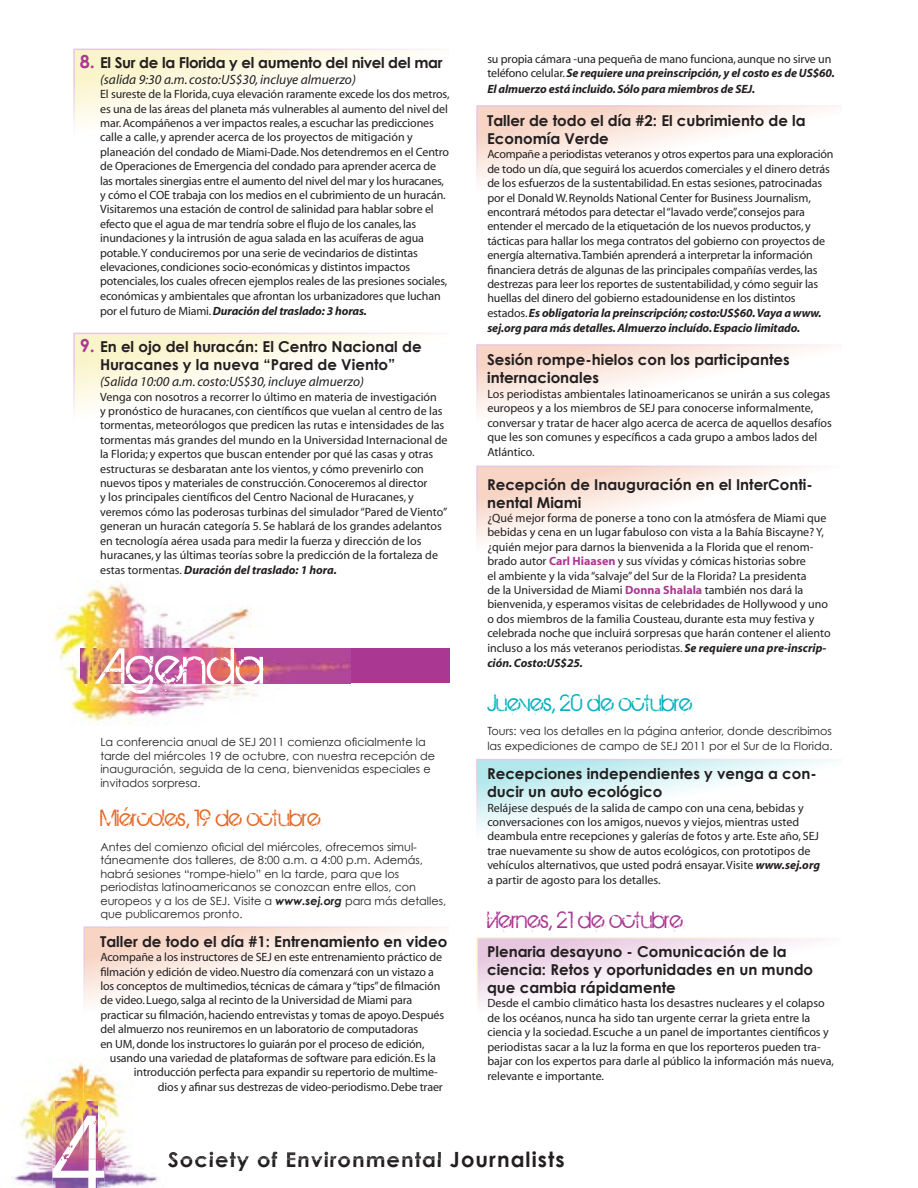
<style>
.page{position:relative;width:918px;height:1188px;background:#fff}
.page>*{position:absolute;margin:0;border:0;box-sizing:border-box;transform-origin:0 0}
.t1{font:120px "BIRTHOFAHERO";color:#fff}
.t2{font:55.5px "BIRTHOFAHERO";color:#fff}
.t3{font:25.5px "BIRTHOFAHERO";color:#e56a2a}
.t4{font:25.5px "BIRTHOFAHERO";color:#aa3892}
.t5{font:25.5px "BIRTHOFAHERO";color:#05b1bf}
.t6{font:700 21px "Century Gothic";letter-spacing:.05em;color:#231f20}
.t7{font:700 15px/18px "Century Gothic";color:#231f20}
.t8{font:700 15px "Century Gothic";letter-spacing:-.02em;color:#231f20}
.t9{font:italic 13.5px "Myriad";color:#231f20}
.t10{font:12px/14.4px "Myriad";letter-spacing:-.01em;color:#231f20}
.t11{font:italic 700 12px/14.9px "Myriad";letter-spacing:-.01em;color:#231f20}
.t12{font:11.25px/13.5px "Century Gothic";color:#231f20}
.s1{font-size:18px;color:#aa3892}
.s2{font-weight:700;font-style:italic}
.s3{font-weight:400;font-style:normal}
.s4{font-weight:700;color:#aa3892}
</style>
<div class="page">
<img style="left:14px;top:1062px;width:144px;height:126px">
<img style="left:56px;top:1102px;width:27px;height:14px">
<img style="left:52px;top:1116px;width:52px;height:72px">
<img style="left:56px;top:1116px;width:41px;height:72px">
<svg style="left:73px;top:49px;width:362px;height:78px"></svg>
<svg style="left:73px;top:333px;width:362px;height:78px"></svg>
<svg style="left:83px;top:926px;width:361px;height:226px"></svg>
<img style="left:169px;top:1152px;width:272px;height:8px">
<img style="left:83px;top:1058px;width:85px;height:102px">
<svg style="left:83px;top:1102px;width:2px;height:14px"></svg>
<svg style="left:97px;top:1158px;width:7px;height:2px"></svg>
<img style="left:83px;top:1116px;width:14px;height:44px">
<svg style="left:476px;top:105px;width:360px;height:78px"></svg>
<svg style="left:476px;top:466px;width:334px;height:77px"></svg>
<svg style="left:476px;top:344px;width:350px;height:70px"></svg>
<svg style="left:476px;top:759px;width:358px;height:72px"></svg>
<svg style="left:476px;top:937px;width:350px;height:69px"></svg>
<div style="left:80px;top:649px;width:370px;height:34px;background:#aa3892"></div>
<img style="left:53px;top:583px;width:298px;height:141px">
<img style="left:80px;top:649px;width:271px;height:34px">
<p class="t8" style="left:80px;top:53px;width:364px"><span class="s1">8.</span> El Sur de la Florida y el aumento del nivel del mar</p>
<p class="t9" style="left:100px;top:72px;width:257px">(salida 9:30 a.m. costo:US$30, incluye almuerzo)</p>
<p class="t10" style="left:100px;top:87px;width:351px">El sureste de la Florida, cuya elevación raramente excede los dos metros, es una de las áreas del planeta más vulnerables al aumento del nivel del mar. Acompáñenos a ver impactos reales, a escuchar las predicciones calle a calle, y aprender acerca de los proyectos de mitigación y planeación del condado de Miami-Dade. Nos detendremos en el Centro de Operaciones de Emergencia del condado para aprender acerca de las mortales sinergias entre el aumento del nivel del mar y los huracanes, y cómo el COE trabaja con los medios en el cubrimiento de un huracán.<br>Visitaremos una estación de control de salinidad para hablar sobre el efecto que el agua de mar tendría sobre el flujo de los canales, las inundaciones y la intrusión de agua salada en las acuíferas de agua potable. Y conduciremos por una serie de vecindarios de distintas elevaciones, condiciones socio-económicas y distintos impactos potenciales, los cuales ofrecen ejemplos reales de las presiones sociales, económicas y ambientales que afrontan los urbanizadores que luchan por el futuro de Miami. <span class="s2">Duración del traslado: 3 horas.</span></p>
<p class="t7" style="left:80px;top:337px;width:343px;text-align:center"><span class="s1">9.</span> En el ojo del huracán: El Centro Nacional de<br>Huracanes y la nueva “Pared de Viento”</p>
<p class="t9" style="left:100px;top:375px;width:265px">(Salida 10:00 a.m. costo:US$30, incluye almuerzo)</p>
<p class="t10" style="left:100px;top:390px;width:349px">Venga con nosotros a recorrer lo último en materia de investigación<br>y pronóstico de huracanes, con científicos que vuelan al centro de las tormentas, meteorólogos que predicen las rutas e intensidades de las tormentas más grandes del mundo en la Universidad Internacional de la Florida; y expertos que buscan entender por qué las casas y otras estructuras se desbaratan ante los vientos, y cómo prevenirlo con nuevos tipos y materiales de construcción. Conoceremos al director<br>y los principales científicos del Centro Nacional de Huracanes, y veremos cómo las poderosas turbinas del simulador “Pared de Viento” generan un huracán categoría 5. Se hablará de los grandes adelantos en tecnología aérea usada para medir la fuerza y dirección de los huracanes, y las últimas teorías sobre la predicción de la fortaleza de estas tormentas. <span class="s2">Duración del traslado: 1 hora.</span></p>
<h2 class="t2" style="left:104px;top:636px;width:162px">Agenda</h2>
<p class="t12" style="left:100px;top:735px;width:336px">La conferencia anual de SEJ 2011 comienza oficialmente la tarde del miércoles 19 de octubre, con nuestra recepción de inauguración, seguida de la cena, bienvenidas especiales e invitados sorpresa.</p>
<h3 class="t3" style="left:100px;top:804px;width:221px">Miércoles, 19 de octubre</h3>
<p class="t12" style="left:100px;top:840px;width:347px">Antes del comienzo oficial del miércoles, ofrecemos simul&shy;táneamente dos talleres, de 8:00 a.m. a 4:00 p.m. Además, habrá sesiones “rompe-hielo” en la tarde, para que los periodistas latinoamericanos se conozcan entre ellos, con europeos y a los de SEJ. Visite a <span class="s2">www.sej.org</span> para más detalles, que publicaremos pronto.</p>
<p class="t7" style="left:100px;top:932px;width:349px">Taller de todo el día #1: Entrenamiento en video</p>
<p class="t10" style="left:100px;top:951px;width:345px">Acompañe a los instructores de SEJ en este entrenamiento práctico de filmación y edición de video. Nuestro día comenzará con un vistazo a los conceptos de multimedios, técnicas de cámara y “tips” de filmación de video. Luego, salga al recinto de la Universidad de Miami para practicar su filmación, haciendo entrevistas y tomas de apoyo. Después del almuerzo nos reuniremos en un laboratorio de computadoras<br>en UM, donde los instructores lo guiarán por el proceso de edición,</p>
<p class="t10" style="left:110px;top:1051px;width:328px">usando una variedad de plataformas de software para edición. Es la</p>
<p class="t10" style="left:134px;top:1066px;width:305px">introducción perfecta para expandir su repertorio de multime-</p>
<p class="t10" style="left:158px;top:1080px;width:286px">dios y afinar sus destrezas de video-periodismo. Debe traer</p>
<p class="t11" style="left:487px;top:52px;width:349px"><span class="s3">su propia cámara -una pequeña de mano funciona, aunque no sirve un teléfono celular.</span> Se requiere una preinscripción, y el costo es de US$60.<br>El almuerzo está incluido. Sólo para miembros de SEJ.</p>
<p class="t7" style="left:487px;top:111px;width:320px">Taller de todo el día #2: El cubrimiento de la<br>Economía Verde</p>
<p class="t10" style="left:487px;top:148px;width:348px">Acompañe a periodistas veteranos y otros expertos para una exploración de todo un día, que seguirá los acuerdos comerciales y el dinero detrás de los esfuerzos de la sustentabilidad. En estas sesiones, patrocinadas por el Donald W. Reynolds National Center for Business Journalism, encontrará métodos para detectar el “lavado verde”, consejos para entender el mercado de la etiquetación de los nuevos productos, y tácticas para hallar los mega contratos del gobierno con proyectos de energía alternativa. También aprenderá a interpretar la información financiera detrás de algunas de las principales compañías verdes, las destrezas para leer los reportes de sustentabilidad, y cómo seguir las huellas del dinero del gobierno estadounidense en los distintos estados. <span class="s2">Es obligatoria la preinscripción; costo:US$60. Vaya a www. sej.org para más detalles. Almuerzo incluído. Espacio limitado.</span></p>
<p class="t7" style="left:487px;top:351px;width:304px">Sesión rompe-hielos con los participantes internacionales</p>
<p class="t10" style="left:487px;top:387px;width:346px">Los periodistas ambientales latinoamericanos se unirán a sus colegas europeos y a los miembros de SEJ para conocerse informalmente, conversar y tratar de hacer algo acerca de acerca de aquellos desafíos que les son comunes y específicos a cada grupo a ambos lados del Atlántico.</p>
<p class="t7" style="left:487px;top:475px;width:327px">Recepción de Inauguración en el InterConti&shy;nental Miami</p>
<p class="t10" style="left:487px;top:511px;width:345px">¿Qué mejor forma de ponerse a tono con la atmósfera de Miami que bebidas y cena en un lugar fabuloso con vista a la Bahía Biscayne? Y, ¿quién mejor para darnos la bienvenida a la Florida que el renom&shy;brado autor <span class="s4">Carl Hiaasen</span> y sus vívidas y cómicas historias sobre<br>el ambiente y la vida “salvaje” del Sur de la Florida? La presidenta<br>de la Universidad de Miami <span class="s4">Donna Shalala</span> también nos dará la bienvenida, y esperamos visitas de celebridades de Hollywood y uno o dos miembros de la familia Cousteau, durante esta muy festiva y celebrada noche que incluirá sorpresas que harán contener el aliento incluso a los más veteranos periodistas. <span class="s2">Se requiere una pre-inscrip&shy;ción. Costo:US$25.</span></p>
<h3 class="t5" style="left:487px;top:689px;width:206px">Jueves, 20 de octubre</h3>
<p class="t12" style="left:487px;top:723px;width:347px;line-height:15.3px">Tours: vea los detalles en la página anterior, donde describimos las expediciones de campo de SEJ 2011 por el Sur de la Florida.</p>
<p class="t7" style="left:487px;top:764px;width:331px">Recepciones independientes y venga a con&shy;ducir un auto ecológico</p>
<p class="t10" style="left:487px;top:801px;width:334px">Relájese después de la salida de campo con una cena, bebidas y conversaciones con los amigos, nuevos y viejos, mientras usted deambula entre recepciones y galerías de fotos y arte. Este año, SEJ trae nuevamente su show de autos ecológicos, con prototipos de vehículos alternativos, que usted podrá ensayar. Visite <span class="s2">www.sej.org </span>a partir de agosto para los detalles.</p>
<h3 class="t4" style="left:487px;top:906px;width:197px">Viernes, 21 de octubre</h3>
<p class="t7" style="left:487px;top:942px;width:328px">Plenaria desayuno - Comunicación de la ciencia: Retos y oportunidades en un mundo que cambia rápidamente</p>
<p class="t10" style="left:487px;top:997px;width:348px">Desde el cambio climático hasta los desastres nucleares y el colapso de los océanos, nunca ha sido tan urgente cerrar la grieta entre la ciencia y la sociedad. Escuche a un panel de importantes científicos y periodistas sacar a la luz la forma en que los reporteros pueden tra&shy;bajar con los expertos para darle al público la información más nueva, relevante e importante.</p>
<h1 class="t1" style="left:52px;top:1088px;width:53px">4</h1>
<h3 class="t6" style="left:168px;top:1147px;width:398px">Society of Environmental Journalists</h3>
</div>
